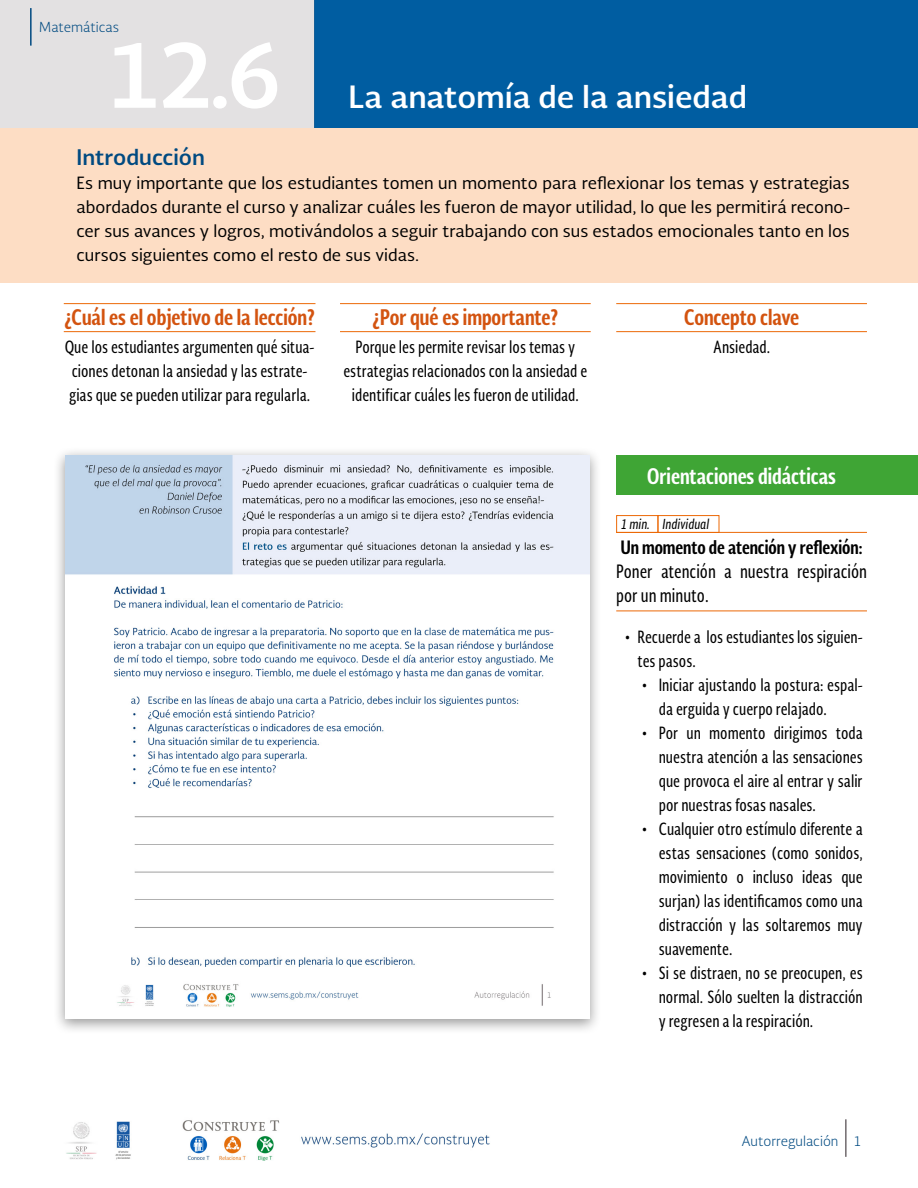
<style>
.page{position:relative;width:918px;height:1188px;background:#fff}
.page>*{position:absolute;margin:0;border:0;box-sizing:border-box;transform-origin:0 0}
.t1{font:700 90px "Soberana Sans";color:#fff}
.t2{font:700 30px "Soberana Sans";color:#fff}
.t3{font:700 21px "Soberana Sans Condensed";color:#d3530f}
.t4{font:700 21px "Soberana Sans Condensed";color:#fff}
.t5{font:700 21px "Soberana Sans";color:#004a81}
.t6{font:18px/24px "Soberana Sans Condensed";color:#000}
.t7{font:700 18px "Soberana Sans Condensed";color:#000}
.t8{font:16.5px/24px "Soberana Sans Condensed";color:#000}
.t9{font:16.5px/24px "Soberana Sans";color:#000;text-align:justify}
.t10{font:300 13.5px "Soberana Sans";color:#004a81}
.t11{font:italic 13.5px "Soberana Sans Condensed";color:#000}
</style>
<div class="page">
<hr style="left:845px;top:1119px;width:2px;height:38px;background:#716a6e">
<img style="left:66px;top:1120px;width:424px;height:41px">
<hr style="left:616px;top:532px;width:251px;height:1px;background:#ec6907">
<hr style="left:616px;top:611px;width:251px;height:1px;background:#ec6907">
<div style="left:0;top:128px;width:918px;height:154px;background:#fdddc4"></div>
<div style="left:315px;top:0;width:603px;height:128px;background:#005da1"></div>
<div style="left:0;top:0;width:315px;height:128px;background:#e3e1e2"></div>
<hr style="left:64px;top:303px;width:251px;height:1px;background:#ec6907">
<hr style="left:64px;top:331px;width:251px;height:1px;background:#ec6907">
<div style="left:53px;top:447px;width:549px;height:587px;background:#000;opacity:.4"></div>
<img style="left:65px;top:456px;width:525px;height:563px">
<hr style="left:340px;top:303px;width:251px;height:1px;background:#ec6907">
<hr style="left:340px;top:331px;width:251px;height:1px;background:#ec6907">
<hr style="left:616px;top:303px;width:251px;height:1px;background:#ec6907">
<hr style="left:616px;top:331px;width:251px;height:1px;background:#ec6907">
<div style="left:616px;top:456px;width:302px;height:39px;background:#3fa535"></div>
<hr style="left:30px;top:8px;width:2px;height:38px;background:#004a81">
<div style="left:658px;top:515px;width:61px;height:18px;border:1px solid #ec6907"></div>
<div style="left:616px;top:515px;width:42px;height:18px;border:1px solid #ec6907"></div>
<p class="t10" style="left:39px;top:18px;width:81px">Matemáticas</p>
<h1 class="t1" style="left:105px;top:13px;width:181px">12.6</h1>
<h2 class="t2" style="left:349px;top:77px;width:400px">La anatomía de la ansiedad</h2>
<p class="t5" style="left:77px;top:143px;width:130px">Introducción</p>
<p class="t9" style="left:77px;top:171px;width:775px">Es muy importante que los estudiantes tomen un momento para reflexionar los temas y estrategias abordados durante el curso y analizar cuáles les fueron de mayor utilidad, lo que les permitirá recono&shy;cer sus avances y logros, motivándolos a seguir trabajando con sus estados emocionales tanto en los cursos siguientes como el resto de sus vidas.</p>
<p class="t3" style="left:64px;top:303px;width:252px">¿Cuál es el objetivo de la lección?</p>
<p class="t8" style="left:65px;top:335px;width:251px">Que los estudiantes argumenten qué situa&shy;ciones detonan la ansiedad y las estrate&shy;gias que se pueden utilizar para regularla.</p>
<p class="t3" style="left:372px;top:303px;width:187px">¿Por qué es importante?</p>
<p class="t8" style="left:343px;top:335px;width:245px;text-align:center">Porque les permite revisar los temas y estrategias relacionados con la ansiedad e identificar cuáles les fueron de utilidad.</p>
<p class="t3" style="left:684px;top:303px;width:117px">Concepto clave</p>
<p class="t8" style="left:713px;top:335px;width:58px">Ansiedad.</p>
<p class="t4" style="left:647px;top:461px;width:190px">Orientaciones didácticas</p>
<p class="t11" style="left:621px;top:515px;width:90px">1 min. Individual</p>
<p class="t7" style="left:621px;top:535px;width:243px">Un momento de atención y reflexión:</p>
<p class="t6" style="left:616px;top:559px;width:252px">Poner atención a nuestra respiración por un minuto.</p>
<p class="t8" style="left:638px;top:624px;width:227px;text-indent:-13px">• Recuerde a los estudiantes los siguien&shy;tes pasos.</p>
<p class="t8" style="left:659px;top:672px;width:205px;text-indent:-17px">• Iniciar ajustando la postura: espal&shy;da erguida y cuerpo relajado.</p>
<p class="t8" style="left:659px;top:720px;width:205px;text-align:justify;text-indent:-17px">• Por un momento dirigimos toda nuestra atención a las sensaciones que provoca el aire al entrar y salir por nuestras fosas nasales.</p>
<p class="t8" style="left:659px;top:816px;width:205px;text-align:justify;text-indent:-17px">• Cualquier otro estímulo diferente a estas sensaciones (como sonidos, movimiento o incluso ideas que surjan) las identificamos como una distracción y las soltaremos muy suavemente.</p>
<p class="t8" style="left:659px;top:961px;width:205px;text-align:justify;text-indent:-17px">• Si se distraen, no se preocupen, es normal. Sólo suelten la distracción y regresen a la respiración.</p>
<p class="t10" style="left:741px;top:1132px;width:99px">Autorregulación</p>
<p class="t10" style="left:853px;top:1132px;width:10px">1</p>
</div>
